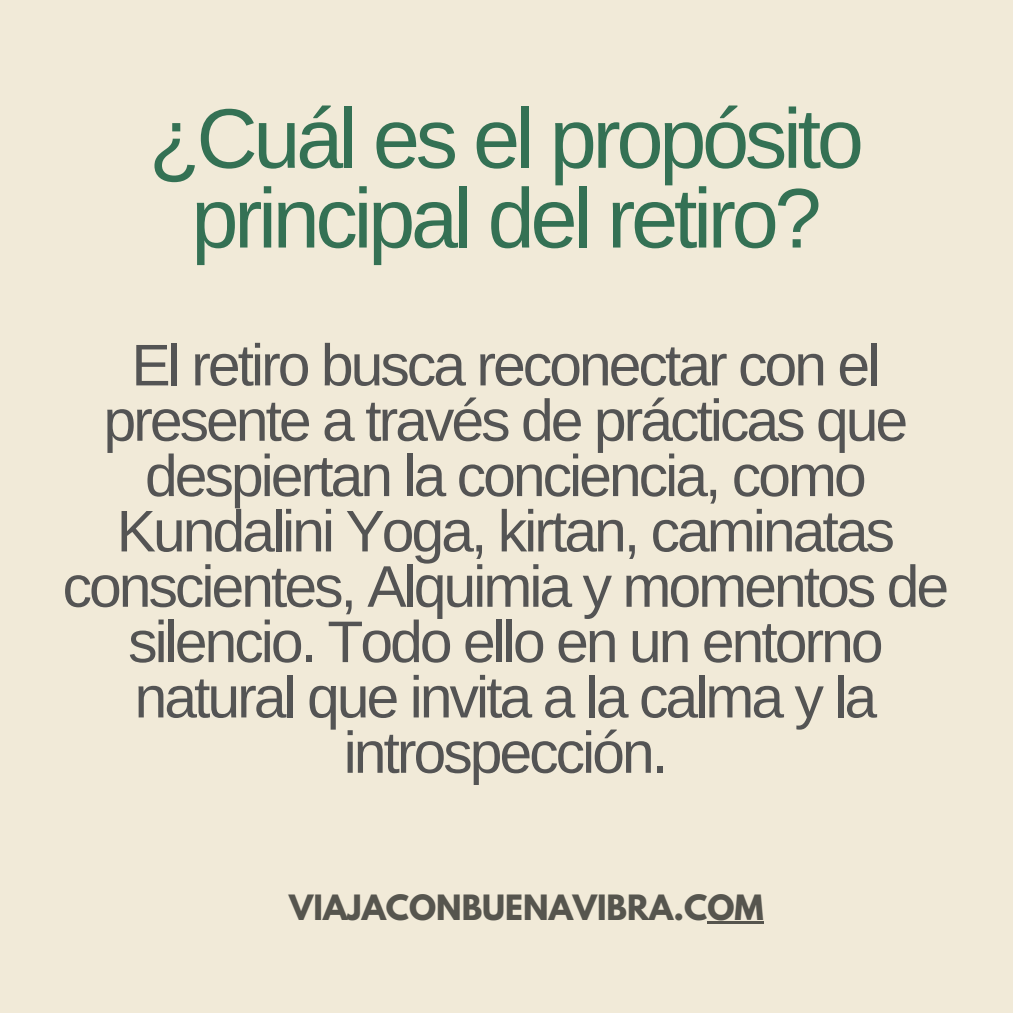
<style>
.page{position:relative;width:1013px;height:1013px;background:#fff}
.page>*{position:absolute;margin:0;border:0;box-sizing:border-box;transform-origin:0 0}
.t1{font:84.62px/79.8px "Arimo";letter-spacing:-.05em;color:#347154;text-align:center}
.t2{font:58.75px/55.2px "Arimo";letter-spacing:-.05em;color:#545454;text-align:center}
.t3{font:700 30.88px "League Spartan";color:#56554e}
</style>
<div class="page">
<div style="left:0;top:0;width:1012px;height:1012px;background:#f1ead8"></div>
<hr style="left:707px;top:921px;width:57px;height:3px;background:#56554e">
<h1 class="t1" style="left:149px;top:98px;width:716px">¿Cuál es el propósito principal del retiro?</h1>
<h2 class="t2" style="left:63px;top:337px;width:888px">El retiro busca reconectar con el presente a través de prácticas que despiertan la conciencia, como<br>Kundalini Yoga, kirtan, caminatas conscientes, Alquimia y momentos de silencio. Todo ello en un entorno natural que invita a la calma y la introspección.</h2>
<p class="t3" style="left:289px;top:891px;width:476px">VIAJACONBUENAVIBRA.COM</p>
</div>
